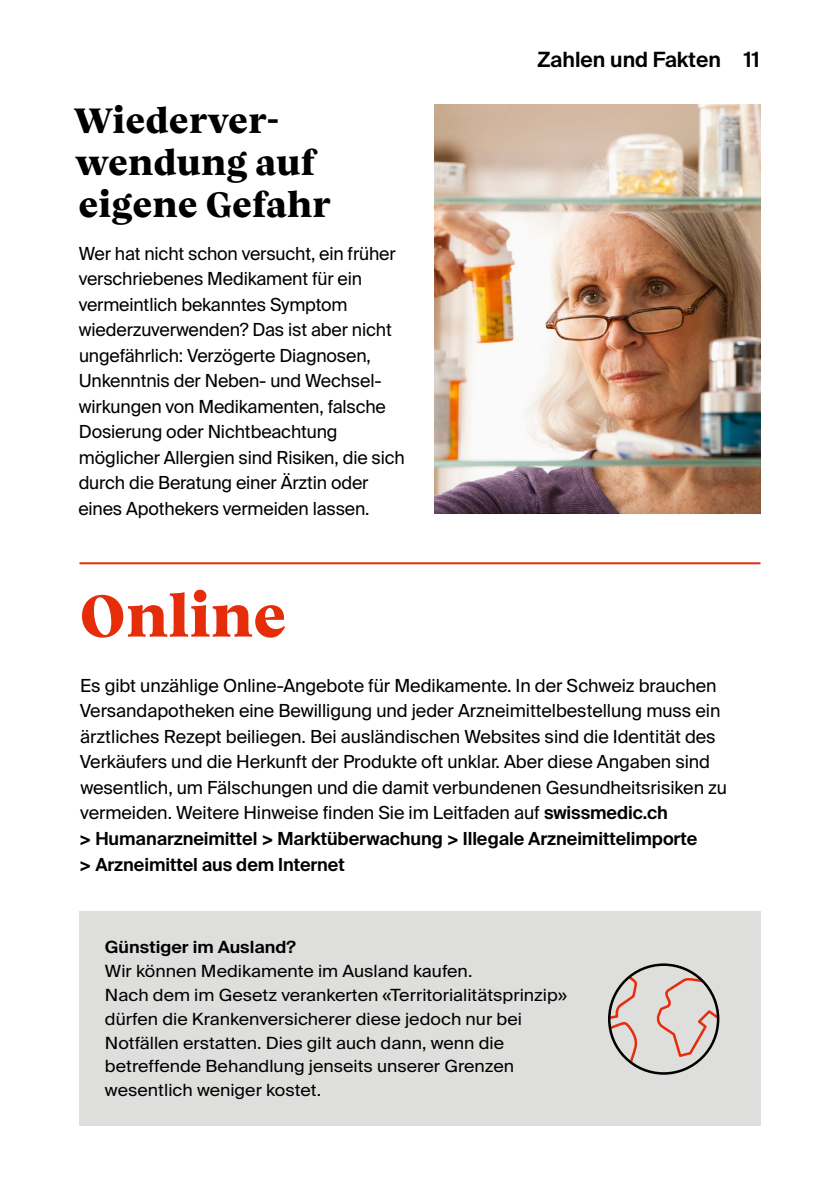
<style>
.page{position:relative;width:840px;height:1191px;background:#fff}
.page>*{position:absolute;margin:0;border:0;box-sizing:border-box;transform-origin:0 0}
.t1{font:800 60px "Vesterbro";color:#e62d0a}
.t2{font:800 36px/42px "Vesterbro";color:#000}
.t3{font:600 21px "Suisse Intl";color:#000}
.t4{font:18px/25.6px "Suisse Intl";letter-spacing:-.01em;color:#000}
.t5{font:16.8px/23.8px "Suisse Intl";color:#000;scale:1.06 1}
.t6{font:600 16.8px "Suisse Intl";color:#000;scale:1.06 1}
.s1{font-weight:600}
</style>
<div class="page">
<hr style="left:79px;top:562px;width:681px;height:2px;background:#e62d0a">
<div style="left:79px;top:911px;width:681px;height:214px;background:#dededd"></div>
<svg style="left:611px;top:974px;width:109px;height:90px"></svg>
<div style="left:607px;top:963px;width:112px;height:111px;border:3px solid #000;border-radius:50%"></div>
<img style="left:434px;top:105px;width:326px;height:408px">
<h2 class="t2" style="left:74px;top:98px;width:258px">Wiederver&shy;wendung auf eigene Gefahr</h2>
<p class="t4" style="left:78px;top:240px;width:328px">Wer hat nicht schon versucht, ein früher verschriebenes Medikament für ein vermeintlich bekanntes Symptom wiederzuverwenden? Das ist aber nicht ungefährlich: Verzögerte Diagnosen, Unkenntnis der Neben- und Wechsel&shy;wirkungen von Medikamenten, falsche Dosierung oder Nichtbeachtung möglicher Allergien sind Risiken, die sich durch die Beratung einer Ärztin oder eines Apothekers vermeiden lassen.</p>
<p class="t3" style="left:537px;top:47px;width:185px">Zahlen und Fakten</p>
<p class="t3" style="left:743px;top:47px;width:18px">11</p>
<h1 class="t1" style="left:79px;top:571px;width:209px">Online</h1>
<p class="t4" style="left:79px;top:673px;width:649px">Es gibt unzählige Online-Angebote für Medikamente. In der Schweiz brauchen Versandapotheken eine Bewilligung und jeder Arzneimittelbestellung muss ein ärztliches Rezept beiliegen. Bei ausländischen Websites sind die Identität des Verkäufers und die Herkunft der Produkte oft unklar. Aber diese Angaben sind wesentlich, um Fälschungen und die damit verbundenen Gesundheitsrisiken zu vermeiden. Weitere Hinweise finden Sie im Leitfaden auf <span class="s1">swissmedic.ch<br>&gt; Humanarzneimittel &gt; Marktüberwachung &gt; Illegale Arzneimittelimporte<br>&gt; Arzneimittel aus dem Internet</span></p>
<p class="t6" style="left:105px;top:937px;width:181px">Günstiger im Ausland?</p>
<p class="t5" style="left:105px;top:959px;width:437px">Wir können Medikamente im Ausland kaufen.<br>Nach dem im Gesetz verankerten «Territorialitätsprinzip» dürfen die Krankenversicherer diese jedoch nur bei Notfällen erstatten. Dies gilt auch dann, wenn die betreffende Behandlung jenseits unserer Grenzen wesentlich weniger kostet.</p>
</div>
